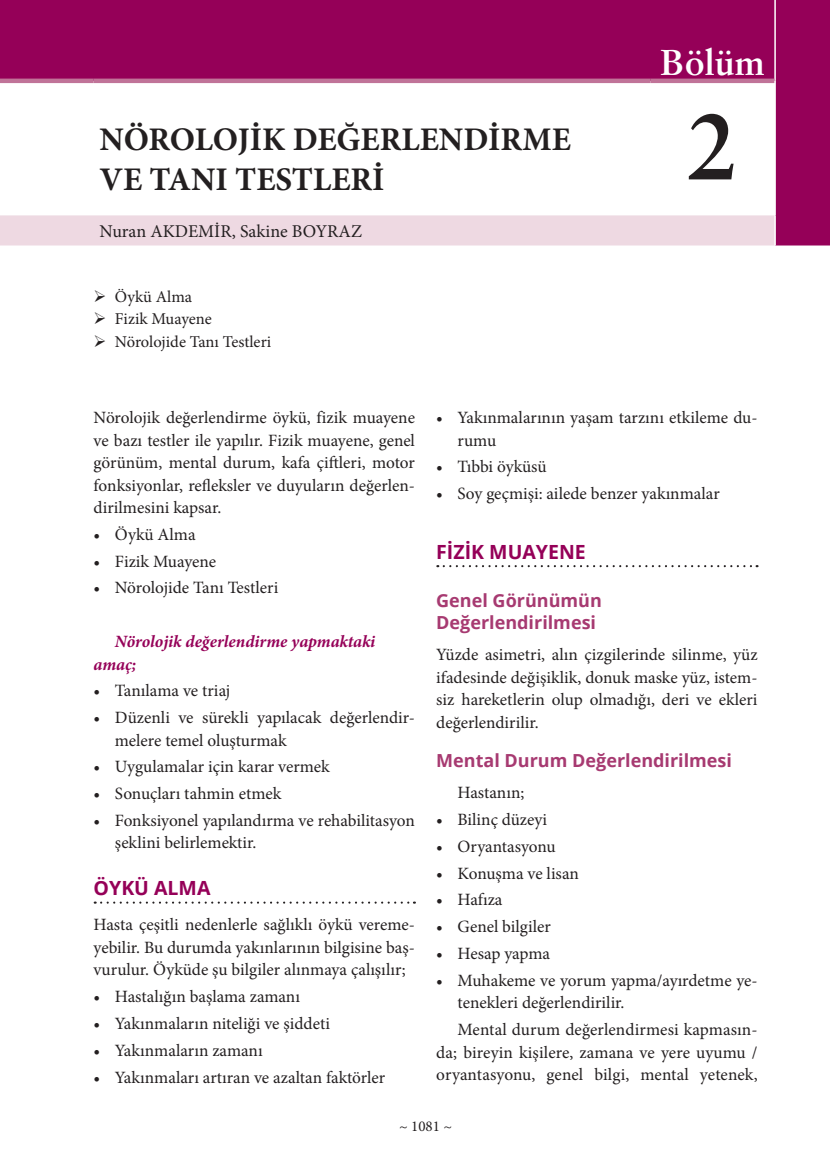
<style>
.page{position:relative;width:830px;height:1170px;background:#fff}
.page>*{position:absolute;margin:0;border:0;box-sizing:border-box;transform-origin:0 0}
.t1{font:700 93px "Sabon LT Std";color:#231f20}
.t2{font:700 36px "Sabon LT Std";color:#fff}
.bolum{font:700 33px/39.6px "Minion Pro";color:#231f20}
.baslik1{font:700 19.5px "Open Sans";color:#950058}
.baslik2{font:700 18px/22.5px "Open Sans";color:#a73a71}
.bolum_yazar{font:18px "Minion Pro";color:#231f20}
.t3{font:17.25px/22.5px "Minion Pro";color:#231f20;text-align:justify}
.t4{font:italic 700 17.25px/22.5px "Minion Pro";letter-spacing:-.005em;color:#950058}
.t5{font:16.5px "Minion Pro";color:#231f20}
.t6{font:15px "Minion Pro";color:#231f20}
</style>
<div class="page">
<svg style="left:95px;top:901px;width:320px;height:2px"></svg>
<svg style="left:437px;top:565px;width:320px;height:2px"></svg>
<svg style="left:0;top:0;width:829px;height:245px"></svg>
<div style="left:0;top:215px;width:774px;height:30px;background:#eed9e2"></div>
<hr style="left:774px;top:0;width:1px;height:81px;background:#fff">
<hr style="left:774px;top:81px;width:1px;height:134px;background:#fff">
<hr style="left:774px;top:215px;width:1px;height:30px;background:#fff">
<hr style="left:0;top:79px;width:94px;height:4px;background:#c07398">
<hr style="left:94px;top:79px;width:556px;height:4px;background:#c07398">
<hr style="left:650px;top:79px;width:124px;height:4px;background:#c07398">
<p class="t2" style="left:660px;top:40px;width:106px">Bölüm</p>
<p class="bolum" style="left:100px;top:119px;width:472px">NÖROLOJİK DEĞERLENDİRME<br>VE TANI TESTLERİ</p>
<p class="t1" style="left:686px;top:89px;width:53px">2</p>
<p class="bolum_yazar" style="left:100px;top:219px;width:263px">Nuran AKDEMİR, Sakine BOYRAZ</p>
<p class="t5" style="left:115px;top:285px;width:79px">Öykü Alma</p>
<p class="t5" style="left:115px;top:308px;width:98px">Fizik Muayene</p>
<p class="t5" style="left:115px;top:330px;width:158px">Nörolojide Tanı Testleri</p>
<p class="t3" style="left:94px;top:406px;width:323px">Nörolojik değerlendirme öykü, fizik muayene ve bazı testler ile yapılır. Fizik muayene, genel görünüm, mental durum, kafa çiftleri, motor fonksiyonlar, refleksler ve duyuların değerlen&shy;dirilmesini kapsar.</p>
<p class="t3" style="left:94px;top:523px;width:103px">• Öykü Alma</p>
<p class="t3" style="left:94px;top:550px;width:124px">• Fizik Muayene</p>
<p class="t3" style="left:94px;top:576px;width:186px">• Nörolojide Tanı Testleri</p>
<p class="t4" style="left:94px;top:630px;width:283px;text-indent:21px">Nörolojik değerlendirme yapmaktaki amaç;</p>
<p class="t3" style="left:94px;top:679px;width:138px">• Tanılama ve triaj</p>
<p class="t3" style="left:115px;top:706px;width:301px;text-indent:-21px">• Düzenli ve sürekli yapılacak değerlendir&shy;melere temel oluşturmak</p>
<p class="t3" style="left:94px;top:755px;width:237px">• Uygulamalar için karar vermek</p>
<p class="t3" style="left:94px;top:782px;width:189px">• Sonuçları tahmin etmek</p>
<p class="t3" style="left:115px;top:809px;width:301px;text-indent:-21px">• Fonksiyonel yapılandırma ve rehabilitasyon şeklini belirlemektir.</p>
<p class="baslik1" style="left:94px;top:874px;width:118px">ÖYKÜ ALMA</p>
<p class="t3" style="left:94px;top:913px;width:323px">Hasta çeşitli nedenlerle sağlıklı öykü vereme&shy;yebilir. Bu durumda yakınlarının bilgisine baş&shy;vurulur. Öyküde şu bilgiler alınmaya çalışılır;</p>
<p class="t3" style="left:94px;top:985px;width:208px">• Hastalığın başlama zamanı</p>
<p class="t3" style="left:94px;top:1012px;width:238px">• Yakınmaların niteliği ve şiddeti</p>
<p class="t3" style="left:94px;top:1038px;width:170px">• Yakınmaların zamanı</p>
<p class="t3" style="left:94px;top:1065px;width:293px">• Yakınmaları artıran ve azaltan faktörler</p>
<p class="t3" style="left:457px;top:406px;width:301px;text-indent:-21px">• Yakınmalarının yaşam tarzını etkileme du&shy;rumu</p>
<p class="t3" style="left:436px;top:455px;width:112px">• Tıbbi öyküsü</p>
<p class="t3" style="left:436px;top:482px;width:285px">• Soy geçmişi: ailede benzer yakınmalar</p>
<p class="baslik1" style="left:436px;top:538px;width:151px">FİZİK MUAYENE</p>
<p class="baslik2" style="left:436px;top:588px;width:167px">Genel Görünümün<br>Değerlendirilmesi</p>
<p class="t3" style="left:436px;top:643px;width:323px">Yüzde asimetri, alın çizgilerinde silinme, yüz ifadesinde değişiklik, donuk maske yüz, istem&shy;siz hareketlerin olup olmadığı, deri ve ekleri değerlendirilir.</p>
<p class="baslik2" style="left:436px;top:749px;width:297px">Mental Durum Değerlendirilmesi</p>
<p class="t3" style="left:457px;top:781px;width:68px">Hastanın;</p>
<p class="t3" style="left:436px;top:808px;width:112px">• Bilinç düzeyi</p>
<p class="t3" style="left:436px;top:835px;width:121px">• Oryantasyonu</p>
<p class="t3" style="left:436px;top:861px;width:144px">• Konuşma ve lisan</p>
<p class="t3" style="left:436px;top:888px;width:68px">• Hafıza</p>
<p class="t3" style="left:436px;top:915px;width:116px">• Genel bilgiler</p>
<p class="t3" style="left:436px;top:942px;width:115px">• Hesap yapma</p>
<p class="t3" style="left:457px;top:968px;width:301px;text-indent:-21px">• Muhakeme ve yorum yapma/ayırdetme ye&shy;tenekleri değerlendirilir.</p>
<p class="t3" style="left:436px;top:1018px;width:323px;text-indent:21px">Mental durum değerlendirmesi kapmasın&shy;da; bireyin kişilere, zamana ve yere uyumu / oryantasyonu, genel bilgi, mental yetenek,</p>
<p class="t6" style="left:399px;top:1116px;width:55px">~ 1081 ~</p>
</div>
